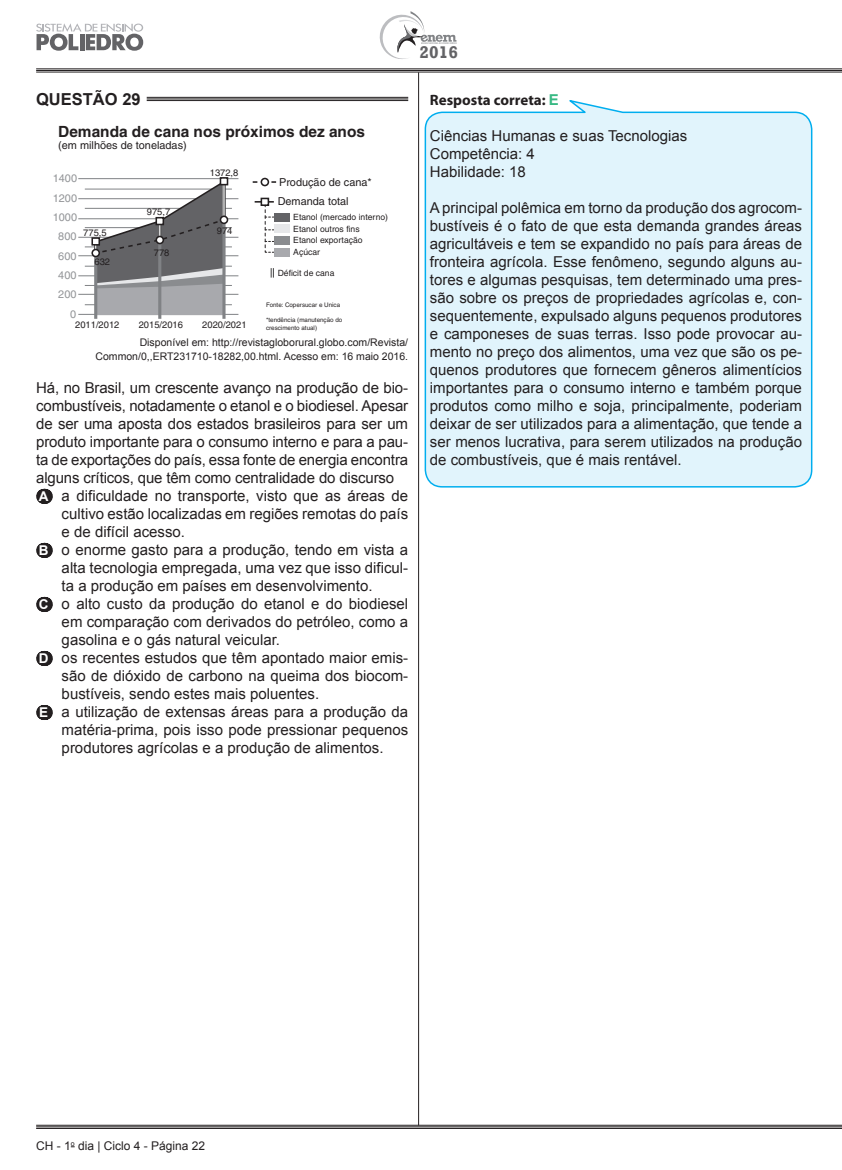
<style>
.page{position:relative;width:842px;height:1170px;background:#fff}
.page>*{position:absolute;margin:0;border:0;box-sizing:border-box;transform-origin:0 0}
.t1{font:700 17.4px "Rockwell";color:#636366}
.t2{font:700 16.5px "Arial";color:#231f20}
.t3{font:700 15.45px "Helvetica";color:#231f20}
.t4{font:15px/18px "Arial";color:#231f20}
.t5{font:700 15px "Myriad Pro";color:#231f20}
.t6{font:12px "Arial";color:#231f20}
.t7{font:10.95px/19.6px "Helvetica";color:#231f20}
.t8{font:10.95px/19.4px "Helvetica";color:#939598;text-align:right}
.t9{font:10.5px/13.5px "Arial";color:#231f20;text-align:right}
.t10{font:9.3px "Helvetica";color:#231f20}
.t11{font:8.55px/11.7px "Helvetica";color:#231f20}
.t12{font:6.3px/7.5px "Helvetica";color:#231f20}
.s1{font-weight:700;font-size:13.5px;color:#fff}
.s2{font-family:"Arial";color:#38b983}
</style>
<div class="page">
<div style="left:424px;top:100px;width:389px;height:388px;background:#e1f4fc"></div>
<hr style="left:418px;top:72px;width:1px;height:1053px;background:#231f20">
<hr style="left:36px;top:69px;width:806px;height:1px;background:#231f20">
<hr style="left:36px;top:70px;width:806px;height:1px;background:#231f20">
<hr style="left:36px;top:72px;width:806px;height:1px;background:#231f20">
<hr style="left:36px;top:1124px;width:806px;height:1px;background:#231f20">
<hr style="left:36px;top:1126px;width:806px;height:1px;background:#231f20">
<hr style="left:36px;top:1128px;width:806px;height:1px;background:#231f20">
<svg style="left:36px;top:23px;width:107px;height:28px"></svg>
<svg style="left:380px;top:11px;width:77px;height:48px"></svg>
<hr style="left:147px;top:97px;width:261px;height:1px;background:#231f20">
<hr style="left:147px;top:98px;width:261px;height:1px;background:#231f20">
<hr style="left:147px;top:100px;width:261px;height:1px;background:#231f20">
<svg style="left:44px;top:489px;width:1px;height:15px"></svg>
<svg style="left:44px;top:543px;width:1px;height:15px"></svg>
<svg style="left:44px;top:597px;width:1px;height:15px"></svg>
<svg style="left:44px;top:651px;width:1px;height:15px"></svg>
<svg style="left:44px;top:705px;width:1px;height:15px"></svg>
<hr style="left:78px;top:178px;width:160px;height:1px;background:#808285">
<hr style="left:78px;top:198px;width:160px;height:1px;background:#808285">
<hr style="left:78px;top:218px;width:160px;height:1px;background:#808285">
<hr style="left:78px;top:237px;width:160px;height:1px;background:#808285">
<hr style="left:78px;top:255px;width:160px;height:1px;background:#808285">
<hr style="left:78px;top:275px;width:160px;height:1px;background:#808285">
<hr style="left:78px;top:294px;width:160px;height:1px;background:#808285">
<hr style="left:78px;top:314px;width:160px;height:1px;background:#808285">
<hr style="left:85px;top:189px;width:147px;height:1px;background:#808285">
<hr style="left:85px;top:208px;width:147px;height:1px;background:#808285">
<hr style="left:85px;top:227px;width:147px;height:1px;background:#808285">
<hr style="left:85px;top:246px;width:147px;height:1px;background:#808285">
<hr style="left:85px;top:266px;width:147px;height:1px;background:#808285">
<hr style="left:85px;top:285px;width:147px;height:1px;background:#808285">
<hr style="left:85px;top:304px;width:147px;height:1px;background:#808285">
<svg style="left:253px;top:181px;width:24px;height:2px"></svg>
<svg style="left:222px;top:315px;width:4px;height:4px"></svg>
<hr style="left:158px;top:222px;width:3px;height:97px;background:#808285">
<hr style="left:94px;top:241px;width:3px;height:78px;background:#808285">
<svg style="left:94px;top:179px;width:133px;height:136px"></svg>
<div style="left:158px;top:223px;width:3px;height:17px;border:1px solid #3e3e3f"></div>
<svg style="left:271px;top:268px;width:3px;height:9px"></svg>
<div style="left:92px;top:249px;width:7px;height:7px;background:#fff;border-radius:50%"></div>
<div style="left:91px;top:249px;width:9px;height:8px;border:2px solid #231f20;border-radius:50%"></div>
<div style="left:156px;top:236px;width:7px;height:7px;background:#fff;border-radius:50%"></div>
<div style="left:155px;top:236px;width:9px;height:8px;border:2px solid #231f20;border-radius:50%"></div>
<div style="left:220px;top:216px;width:7px;height:7px;background:#fff;border-radius:50%"></div>
<div style="left:220px;top:215px;width:8px;height:9px;border:2px solid #231f20;border-radius:50%"></div>
<div style="left:220px;top:178px;width:7px;height:7px;background:#fff"></div>
<div style="left:220px;top:177px;width:8px;height:8px;border:2px solid #231f20"></div>
<div style="left:156px;top:218px;width:7px;height:6px;background:#fff"></div>
<div style="left:155px;top:217px;width:9px;height:8px;border:2px solid #231f20"></div>
<div style="left:261px;top:198px;width:8px;height:8px;border:2px solid #231f20"></div>
<div style="left:92px;top:238px;width:7px;height:7px;background:#fff"></div>
<div style="left:91px;top:237px;width:9px;height:8px;border:2px solid #231f20"></div>
<div style="left:261px;top:178px;width:7px;height:7px;background:#fff;border-radius:50%"></div>
<div style="left:261px;top:178px;width:8px;height:8px;border:2px solid #231f20;border-radius:50%"></div>
<svg style="left:255px;top:201px;width:19px;height:52px"></svg>
<div style="left:274px;top:213px;width:16px;height:8px;background:#636366"></div>
<div style="left:274px;top:225px;width:16px;height:8px;background:#e6e7e9"></div>
<div style="left:274px;top:236px;width:16px;height:8px;background:#8a8c8f"></div>
<div style="left:274px;top:248px;width:16px;height:8px;background:#a8a9ad"></div>
<p class="t1" style="left:420px;top:42px;width:40px">2016</p>
<p class="t2" style="left:36px;top:88px;width:106px">QUESTÃO 29</p>
<p class="t3" style="left:58px;top:122px;width:308px">Demanda de cana nos próximos dez anos</p>
<p class="t7" style="left:58px;top:135px;width:130px">(em milhões de toneladas)</p>
<p class="t7" style="left:278px;top:172px;width:96px">Produção de cana*<br>Demanda total</p>
<p class="t11" style="left:293px;top:211px;width:96px">Etanol (mercado interno)<br>Etanol outros fins<br>Etanol exportação<br>Açúcar</p>
<p class="t11" style="left:278px;top:267px;width:58px">Déficit de cana</p>
<p class="t12" style="left:266px;top:301px;width:76px">Fonte: Copersucar e Unica</p>
<p class="t12" style="left:266px;top:316px;width:78px">*tendência (manutenção do crescimento atual)</p>
<p class="t9" style="left:96px;top:336px;width:314px">Disponível em: http://revistagloborural.globo.com/Revista/<br>Common/0,,ERT231710-18282,00.html. Acesso em: 16 maio 2016.</p>
<p class="t4" style="left:36px;top:379px;width:373px">Há, no Brasil, um crescente avanço na produção de bio-</p>
<p class="t4" style="left:36px;top:397px;width:374px">combustíveis, notadamente o etanol e o biodiesel. Apesar</p>
<p class="t4" style="left:36px;top:415px;width:373px">de ser uma aposta dos estados brasileiros para ser um</p>
<p class="t4" style="left:36px;top:433px;width:373px">produto importante para o consumo interno e para a pau-</p>
<p class="t4" style="left:36px;top:451px;width:373px">ta de exportações do país, essa fonte de energia encontra</p>
<p class="t4" style="left:36px;top:469px;width:360px">alguns críticos, que têm como centralidade do discurso</p>
<p class="t4" style="left:39px;top:487px;width:371px"><span class="s1">A</span> a dificuldade no transporte, visto que as áreas de</p>
<p class="t4" style="left:62px;top:505px;width:348px">cultivo estão localizadas em regiões remotas do país</p>
<p class="t4" style="left:62px;top:523px;width:125px">e de difícil acesso.</p>
<p class="t4" style="left:39px;top:541px;width:371px"><span class="s1">B</span> o enorme gasto para a produção, tendo em vista a</p>
<p class="t4" style="left:62px;top:559px;width:348px">alta tecnologia empregada, uma vez que isso dificul-</p>
<p class="t4" style="left:62px;top:577px;width:312px">ta a produção em países em desenvolvimento.</p>
<p class="t4" style="left:39px;top:595px;width:371px"><span class="s1">C</span> o alto custo da produção do etanol e do biodiesel</p>
<p class="t4" style="left:62px;top:613px;width:348px">em comparação com derivados do petróleo, como a</p>
<p class="t4" style="left:62px;top:631px;width:220px">gasolina e o gás natural veicular.</p>
<p class="t4" style="left:39px;top:649px;width:371px"><span class="s1">D</span> os recentes estudos que têm apontado maior emis-</p>
<p class="t4" style="left:62px;top:667px;width:348px">são de dióxido de carbono na queima dos biocom-</p>
<p class="t4" style="left:62px;top:685px;width:259px">bustíveis, sendo estes mais poluentes.</p>
<p class="t4" style="left:39px;top:703px;width:370px"><span class="s1">E</span> a utilização de extensas áreas para a produção da</p>
<p class="t4" style="left:62px;top:721px;width:348px">matéria-prima, pois isso pode pressionar pequenos</p>
<p class="t4" style="left:62px;top:739px;width:323px">produtores agrícolas e a produção de alimentos.</p>
<p class="t10" style="left:210px;top:167px;width:30px">1372,8</p>
<p class="t8" style="left:53px;top:168px;width:26px">1400<br>1200<br>1000<br>800<br>600<br>400<br>200<br>0</p>
<p class="t10" style="left:147px;top:206px;width:25px">975,7</p>
<p class="t10" style="left:217px;top:225px;width:17px">974</p>
<p class="t10" style="left:83px;top:227px;width:25px">775,5</p>
<p class="t10" style="left:154px;top:247px;width:17px">778</p>
<p class="t10" style="left:94px;top:256px;width:17px">632</p>
<p class="t10" style="left:75px;top:319px;width:46px">2011/2012</p>
<p class="t10" style="left:139px;top:319px;width:46px">2015/2016</p>
<p class="t10" style="left:202px;top:319px;width:46px">2020/2021</p>
<p class="t5" style="left:430px;top:90px;width:130px">Resposta correta: <span class="s2">E</span></p>
<p class="t4" style="left:430px;top:127px;width:259px">Ciências Humanas e suas Tecnologias<br>Competência: 4<br>Habilidade: 18</p>
<p class="t4" style="left:430px;top:199px;width:374px;text-align:justify">A principal polêmica em torno da produção dos agrocom&shy;bustíveis é o fato de que esta demanda grandes áreas agricultáveis e tem se expandido no país para áreas de fronteira agrícola. Esse fenômeno, segundo alguns au&shy;tores e algumas pesquisas, tem determinado uma pres&shy;são sobre os preços de propriedades agrícolas e, con&shy;sequentemente, expulsado alguns pequenos produtores e camponeses de suas terras. Isso pode provocar au&shy;mento no preço dos alimentos, uma vez que são os pe&shy;quenos produtores que fornecem gêneros alimentícios importantes para o consumo interno e também porque produtos como milho e soja, principalmente, poderiam deixar de ser utilizados para a alimentação, que tende a ser menos lucrativa, para serem utilizados na produção de combustíveis, que é mais rentável.</p>
<p class="t6" style="left:36px;top:1137px;width:171px">CH - 1<sup>o</sup> dia | Ciclo 4 - Página 22</p>
</div>
